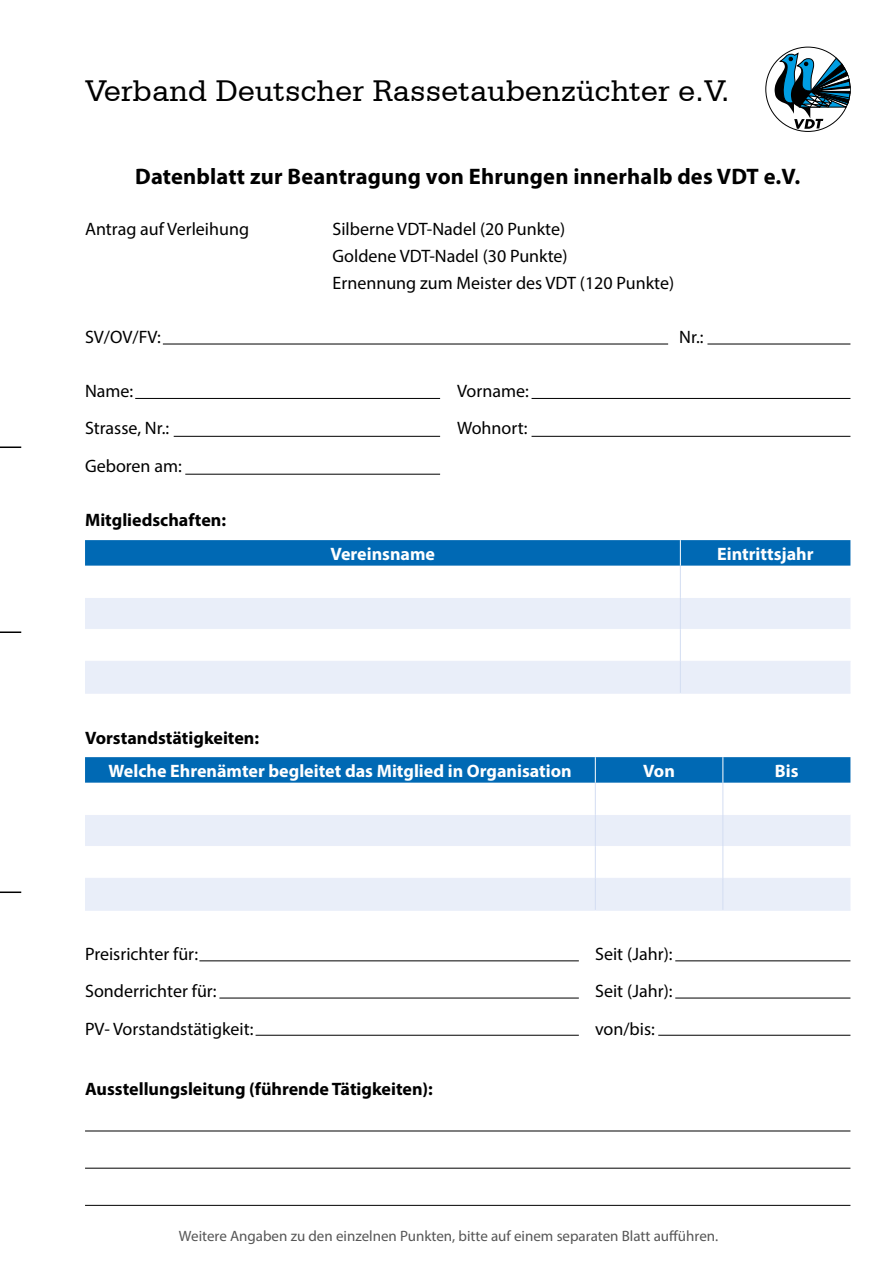
<style>
.page{position:relative;width:893px;height:1263px;background:#fff}
.page>*{position:absolute;margin:0;border:0;box-sizing:border-box;transform-origin:0 0}
.t1{font:31.5px "Serifa BT";letter-spacing:.01em;color:#000}
.t2{font:700 22.5px "Myriad Pro";letter-spacing:.01em;color:#000}
.t3{font:18px/27px "Myriad Pro";color:#000}
.t4{font:700 18px "Myriad Pro";color:#fff}
.t5{font:700 18px "Myriad Pro";color:#000}
.t6{font:15px "Myriad Pro";color:#565656}
</style>
<div class="page">
<hr style="left:0;top:446px;width:21px;height:2px;background:#000">
<hr style="left:0;top:631px;width:21px;height:2px;background:#000">
<hr style="left:0;top:891px;width:21px;height:2px;background:#000">
<svg style="left:775px;top:50px;width:75px;height:79px"></svg>
<hr style="left:135px;top:398px;width:305px;height:1px;background:#000">
<hr style="left:531px;top:398px;width:319px;height:1px;background:#000">
<hr style="left:163px;top:344px;width:505px;height:1px;background:#000">
<hr style="left:707px;top:344px;width:143px;height:1px;background:#000">
<hr style="left:174px;top:436px;width:266px;height:1px;background:#000">
<hr style="left:531px;top:436px;width:319px;height:1px;background:#000">
<hr style="left:185px;top:474px;width:255px;height:1px;background:#000">
<svg style="left:85px;top:598px;width:765px;height:95px;fill:#e9eef9"></svg>
<svg style="left:85px;top:540px;width:765px;height:26px;background:#056bb5"></svg>
<hr style="left:85px;top:661px;width:595px;height:1px;background:#e9eef9">
<hr style="left:681px;top:661px;width:169px;height:1px;background:#e9eef9">
<hr style="left:85px;top:693px;width:595px;height:1px;background:#e9eef9">
<hr style="left:680px;top:693px;width:170px;height:1px;background:#e9eef9">
<hr style="left:85px;top:629px;width:595px;height:1px;background:#fff">
<hr style="left:681px;top:629px;width:169px;height:1px;background:#fff">
<hr style="left:680px;top:566px;width:1px;height:31px;background:#d3ddf2">
<hr style="left:680px;top:597px;width:1px;height:32px;background:#d3ddf2">
<hr style="left:680px;top:629px;width:1px;height:32px;background:#d3ddf2">
<hr style="left:680px;top:661px;width:1px;height:32px;background:#d3ddf2">
<svg style="left:85px;top:815px;width:765px;height:95px;fill:#e9eef9"></svg>
<svg style="left:85px;top:757px;width:765px;height:26px;background:#056cb5"></svg>
<hr style="left:85px;top:878px;width:510px;height:1px;background:#e9eef9">
<hr style="left:596px;top:878px;width:126px;height:1px;background:#e9eef9">
<hr style="left:723px;top:878px;width:127px;height:1px;background:#e9eef9">
<hr style="left:85px;top:910px;width:510px;height:1px;background:#e9eef9">
<hr style="left:595px;top:910px;width:128px;height:1px;background:#e9eef9">
<hr style="left:723px;top:910px;width:127px;height:1px;background:#e9eef9">
<hr style="left:85px;top:846px;width:510px;height:1px;background:#fff">
<hr style="left:596px;top:846px;width:126px;height:1px;background:#fff">
<hr style="left:723px;top:846px;width:127px;height:1px;background:#fff">
<hr style="left:595px;top:783px;width:1px;height:31px;background:#d3ddf2">
<hr style="left:722px;top:783px;width:1px;height:31px;background:#d3ddf2">
<hr style="left:595px;top:814px;width:1px;height:32px;background:#d3ddf2">
<hr style="left:722px;top:814px;width:1px;height:32px;background:#d3ddf2">
<hr style="left:595px;top:846px;width:1px;height:32px;background:#d3ddf2">
<hr style="left:722px;top:846px;width:1px;height:32px;background:#d3ddf2">
<hr style="left:595px;top:878px;width:1px;height:32px;background:#d3ddf2">
<hr style="left:722px;top:878px;width:1px;height:32px;background:#d3ddf2">
<hr style="left:199px;top:960px;width:380px;height:1px;background:#000">
<hr style="left:85px;top:1131px;width:765px;height:1px;background:#000">
<hr style="left:675px;top:960px;width:175px;height:1px;background:#000">
<hr style="left:219px;top:998px;width:360px;height:1px;background:#000">
<hr style="left:85px;top:1168px;width:765px;height:1px;background:#000">
<hr style="left:675px;top:998px;width:175px;height:1px;background:#000">
<hr style="left:256px;top:1035px;width:323px;height:1px;background:#000">
<hr style="left:85px;top:1205px;width:765px;height:1px;background:#000">
<hr style="left:658px;top:1035px;width:192px;height:1px;background:#000">
<h1 class="t1" style="left:85px;top:72px;width:646px">Verband Deutscher Rassetaubenzüchter e.V.</h1>
<p class="t2" style="left:135px;top:162px;width:667px">Datenblatt zur Beantragung von Ehrungen innerhalb des VDT e.V.</p>
<p class="t3" style="left:85px;top:215px;width:166px">Antrag auf Verleihung</p>
<p class="t3" style="left:333px;top:215px;width:343px">Silberne VDT-Nadel (20 Punkte)<br>Goldene VDT-Nadel (30 Punkte)<br>Ernennung zum Meister des VDT (120 Punkte)</p>
<p class="t3" style="left:85px;top:323px;width:77px">SV/OV/FV:</p>
<p class="t3" style="left:679px;top:323px;width:26px">Nr.:</p>
<p class="t3" style="left:85px;top:377px;width:50px">Name:</p>
<p class="t3" style="left:457px;top:377px;width:73px">Vorname:</p>
<p class="t3" style="left:85px;top:414px;width:86px">Strasse, Nr.:</p>
<p class="t3" style="left:457px;top:414px;width:72px">Wohnort:</p>
<p class="t3" style="left:85px;top:452px;width:98px">Geboren am:</p>
<p class="t5" style="left:85px;top:508px;width:143px">Mitgliedschaften:</p>
<p class="t5" style="left:85px;top:726px;width:176px">Vorstandstätigkeiten:</p>
<p class="t4" style="left:330px;top:542px;width:106px">Vereinsname</p>
<p class="t4" style="left:717px;top:542px;width:98px">Eintrittsjahr</p>
<p class="t4" style="left:109px;top:759px;width:465px">Welche Ehrenämter begleitet das Mitglied in Organisation</p>
<p class="t4" style="left:643px;top:759px;width:33px">Von</p>
<p class="t4" style="left:775px;top:759px;width:25px">Bis</p>
<p class="t3" style="left:85px;top:940px;width:115px">Preisrichter für:</p>
<p class="t3" style="left:595px;top:940px;width:79px">Seit (Jahr):</p>
<p class="t3" style="left:85px;top:977px;width:133px">Sonderrichter für:</p>
<p class="t3" style="left:595px;top:977px;width:79px">Seit (Jahr):</p>
<p class="t3" style="left:85px;top:1015px;width:170px">PV- Vorstandstätigkeit:</p>
<p class="t3" style="left:595px;top:1015px;width:61px">von/bis:</p>
<p class="t5" style="left:85px;top:1077px;width:349px">Ausstellungsleitung (führende Tätigkeiten):</p>
<p class="t6" style="left:179px;top:1226px;width:541px">Weitere Angaben zu den einzelnen Punkten, bitte auf einem separaten Blatt aufführen.</p>
</div>
